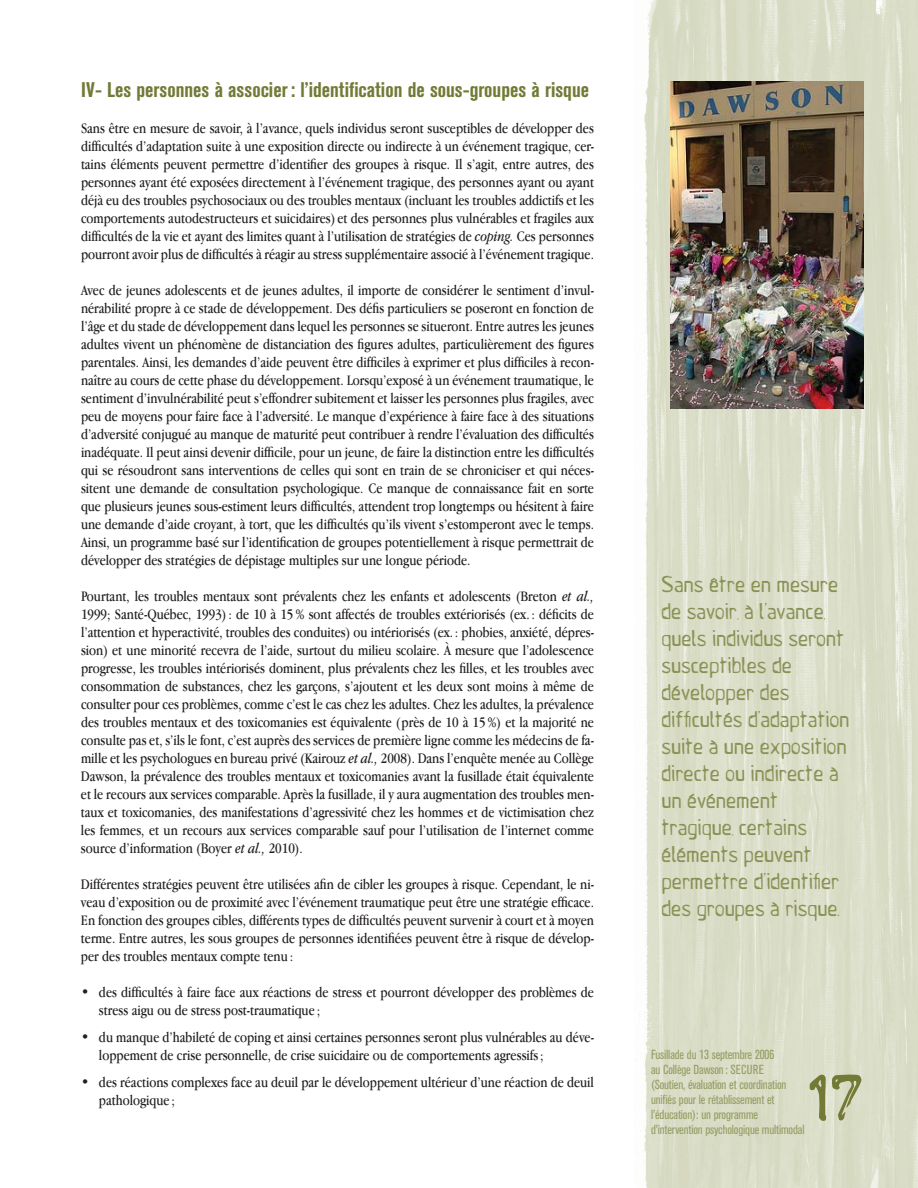
<style>
.page{position:relative;width:918px;height:1188px;background:#fff}
.page>*{position:absolute;margin:0;border:0;box-sizing:border-box;transform-origin:0 0}
.t1{font:60px "Boomshanker Solid";color:#727a35}
.t2{font:21px/27px "Boomshanker Solid";color:#8a9155}
.t3{font:700 condensed 21px "Akzidenz Grotesk BE";color:#727a35}
.t4{font:15px/18px "Apple Garamond";color:#231f20;text-align:justify}
.t5{font:condensed 13.05px/15px "Akzidenz Grotesk BE";letter-spacing:-.01em;color:#979d66}
.s1{font-style:italic}
</style>
<div class="page">
<img style="left:634px;top:0;width:284px;height:1188px">
<img style="left:671px;top:81px;width:193px;height:328px">
<h2 class="t3" style="left:81px;top:82px;width:510px">IV- Les personnes à associer : l’identification de sous-groupes à risque</h2>
<p class="t4" style="left:81px;top:120px;width:515px">Sans être en mesure de savoir, à l’avance, quels individus seront susceptibles de développer des difficultés d’adaptation suite à une exposition directe ou indirecte à un événement tragique, cer&shy;tains éléments peuvent permettre d’identifier des groupes à risque. Il s’agit, entre autres, des personnes ayant été exposées directement à l’événement tragique, des personnes ayant ou ayant déjà eu des troubles psychosociaux ou des troubles mentaux (incluant les troubles addictifs et les comportements autodestructeurs et suicidaires) et des personnes plus vulnérables et fragiles aux difficultés de la vie et ayant des limites quant à l’utilisation de stratégies de <span class="s1">coping.</span> Ces personnes pourront avoir plus de difficultés à réagir au stress supplémentaire associé à l’événement tragique.</p>
<p class="t4" style="left:81px;top:282px;width:515px">Avec de jeunes adolescents et de jeunes adultes, il importe de considérer le sentiment d’invul&shy;nérabilité propre à ce stade de développement. Des défis particuliers se poseront en fonction de l’âge et du stade de développement dans lequel les personnes se situeront. Entre autres les jeunes adultes vivent un phénomène de distanciation des figures adultes, particulièrement des figures parentales. Ainsi, les demandes d’aide peuvent être difficiles à exprimer et plus difficiles à recon&shy;naître au cours de cette phase du développement. Lorsqu’exposé à un événement traumatique, le sentiment d’invulnérabilité peut s’effondrer subitement et laisser les personnes plus fragiles, avec peu de moyens pour faire face à l’adversité. Le manque d’expérience à faire face à des situations d’adversité conjugué au manque de maturité peut contribuer à rendre l’évaluation des difficultés inadéquate. Il peut ainsi devenir difficile, pour un jeune, de faire la distinction entre les difficultés qui se résoudront sans interventions de celles qui sont en train de se chroniciser et qui néces&shy;sitent une demande de consultation psychologique. Ce manque de connaissance fait en sorte que plusieurs jeunes sous-estiment leurs difficultés, attendent trop longtemps ou hésitent à faire une demande d’aide croyant, à tort, que les difficultés qu’ils vivent s’estomperont avec le temps.<br>Ainsi, un programme basé sur l’identification de groupes potentiellement à risque permettrait de développer des stratégies de dépistage multiples sur une longue période.</p>
<p class="t4" style="left:81px;top:588px;width:515px">Pourtant, les troubles mentaux sont prévalents chez les enfants et adolescents (Breton <span class="s1">et al., </span>1999; Santé-Québec, 1993) : de 10 à 15 % sont affectés de troubles extériorisés (ex. : déficits de l’attention et hyperactivité, troubles des conduites) ou intériorisés (ex. : phobies, anxiété, dépres&shy;sion) et une minorité recevra de l’aide, surtout du milieu scolaire. À mesure que l’adolescence progresse, les troubles intériorisés dominent, plus prévalents chez les filles, et les troubles avec consommation de substances, chez les garçons, s’ajoutent et les deux sont moins à même de consulter pour ces problèmes, comme c’est le cas chez les adultes. Chez les adultes, la prévalence des troubles mentaux et des toxicomanies est équivalente (près de 10 à 15 %) et la majorité ne consulte pas et, s’ils le font, c’est auprès des services de première ligne comme les médecins de fa&shy;mille et les psychologues en bureau privé (Kairouz <span class="s1">et al.,</span> 2008). Dans l’enquête menée au Collège Dawson, la prévalence des troubles mentaux et toxicomanies avant la fusillade était équivalente et le recours aux services comparable. Après la fusillade, il y aura augmentation des troubles men&shy;taux et toxicomanies, des manifestations d’agressivité chez les hommes et de victimisation chez les femmes, et un recours aux services comparable sauf pour l’utilisation de l’internet comme source d’information (Boyer <span class="s1">et al.,</span> 2010).</p>
<p class="t4" style="left:81px;top:876px;width:515px">Différentes stratégies peuvent être utilisées afin de cibler les groupes à risque. Cependant, le ni&shy;veau d’exposition ou de proximité avec l’événement traumatique peut être une stratégie efficace.<br>En fonction des groupes cibles, différents types de difficultés peuvent survenir à court et à moyen terme. Entre autres, les sous groupes de personnes identifiées peuvent être à risque de dévelop&shy;per des troubles mentaux compte tenu :</p>
<p class="t4" style="left:99px;top:984px;width:497px;text-indent:-18px">• des difficultés à faire face aux réactions de stress et pourront développer des problèmes de stress aigu ou de stress post-traumatique ;</p>
<p class="t4" style="left:99px;top:1029px;width:497px;text-indent:-18px">• du manque d’habileté de coping et ainsi certaines personnes seront plus vulnérables au déve&shy;loppement de crise personnelle, de crise suicidaire ou de comportements agressifs ;</p>
<p class="t4" style="left:99px;top:1074px;width:497px;text-indent:-18px">• des réactions complexes face au deuil par le développement ultérieur d’une réaction de deuil pathologique ;</p>
<p class="t2" style="left:662px;top:573px;width:190px">Sans être en mesure de savoir, à l’avance, quels individus seront susceptibles de développer des difficultés d’adaptation suite à une exposition directe ou indirecte à un événement tragique, certains éléments peuvent permettre d’identifier des groupes à risque.</p>
<p class="t5" style="left:651px;top:1048px;width:155px">Fusillade du 13 septembre 2006<br>au Collège Dawson : SECURE<br>(Soutien, évaluation et coordination unifiés pour le rétablissement et l’éducation): un programme d’intervention psychologique multimodal</p>
<h1 class="t1" style="left:808px;top:1074px;width:58px">17</h1>
</div>
